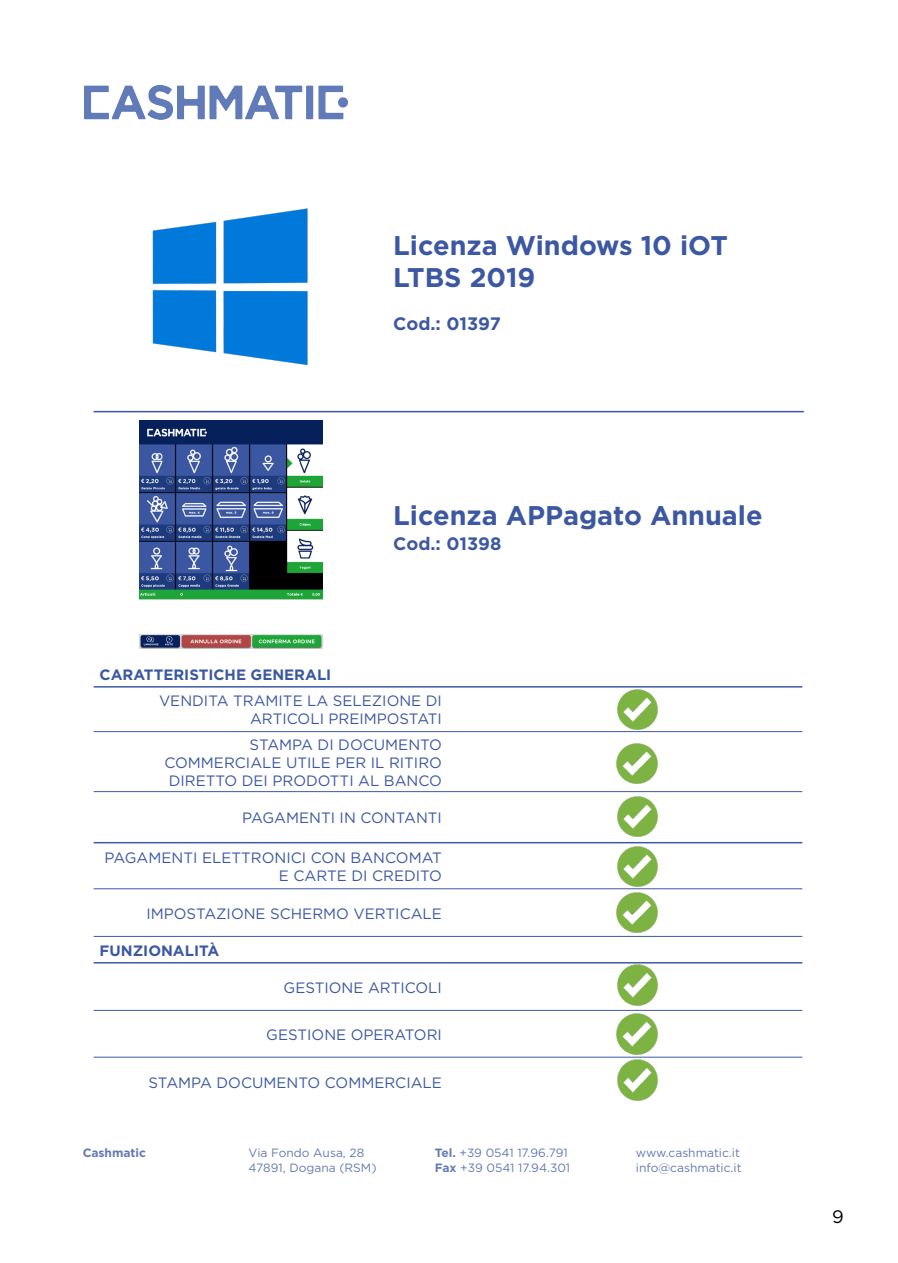
<style>
.page{position:relative;width:898px;height:1263px;background:#fff}
.page>*{position:absolute;margin:0;border:0;box-sizing:border-box;transform-origin:0 0}
.t1{font:700 27px/32.4px "Gotham";color:#3d58a2}
.t2{font:700 18px "Gotham";letter-spacing:-.005em;color:#3d58a2}
.t3{font:18px "Gotham";color:#000}
.t4{font:15px/18px "Gotham";color:#3d58a2;text-align:right}
.t5{font:700 15px "Gotham";color:#3d58a2}
.t6{font:12px/14.4px "Gotham";color:#3d58a2}
.t7{font:700 12px "Gotham";color:#3d58a2}
.s1{font-weight:700}
</style>
<div class="page">
<img style="left:84px;top:85px;width:263px;height:34px">
<img style="left:152px;top:208px;width:156px;height:158px">
<img style="left:139px;top:420px;width:183px;height:228px">
<hr style="left:94px;top:686px;width:354px;height:1px;background:#3b5aa6">
<hr style="left:448px;top:686px;width:354px;height:1px;background:#3b5aa6">
<hr style="left:94px;top:842px;width:354px;height:1px;background:#3b5aa6">
<hr style="left:448px;top:842px;width:354px;height:1px;background:#3b5aa6">
<hr style="left:94px;top:962px;width:354px;height:1px;background:#3b5aa6">
<hr style="left:448px;top:962px;width:354px;height:1px;background:#3b5aa6">
<hr style="left:94px;top:731px;width:354px;height:1px;background:#3b5aa6">
<hr style="left:448px;top:731px;width:354px;height:1px;background:#3b5aa6">
<hr style="left:94px;top:791px;width:354px;height:1px;background:#3b5aa6">
<hr style="left:448px;top:791px;width:354px;height:1px;background:#3b5aa6">
<hr style="left:94px;top:888px;width:354px;height:1px;background:#3b5aa6">
<hr style="left:448px;top:888px;width:354px;height:1px;background:#3b5aa6">
<hr style="left:94px;top:936px;width:354px;height:1px;background:#3b5aa6">
<hr style="left:448px;top:936px;width:354px;height:1px;background:#3b5aa6">
<hr style="left:94px;top:1010px;width:354px;height:1px;background:#3b5aa6">
<hr style="left:448px;top:1010px;width:354px;height:1px;background:#3b5aa6">
<hr style="left:94px;top:1057px;width:354px;height:1px;background:#3b5aa6">
<hr style="left:448px;top:1057px;width:354px;height:1px;background:#3b5aa6">
<img style="left:617px;top:796px;width:41px;height:41px">
<img style="left:616px;top:743px;width:42px;height:41px">
<img style="left:617px;top:689px;width:41px;height:41px">
<img style="left:617px;top:846px;width:41px;height:41px">
<img style="left:616px;top:892px;width:42px;height:41px">
<img style="left:617px;top:964px;width:41px;height:42px">
<img style="left:616px;top:1013px;width:42px;height:42px">
<hr style="left:94px;top:411px;width:709px;height:1px;background:#3d58a2">
<img style="left:617px;top:1059px;width:41px;height:42px">
<h1 class="t1" style="left:393px;top:229px;width:336px">Licenza Windows 10 iOT<br>LTBS 2019</h1>
<p class="t2" style="left:393px;top:312px;width:109px">Cod.: 01397</p>
<h1 class="t1" style="left:393px;top:499px;width:371px">Licenza APPagato Annuale</h1>
<p class="t2" style="left:393px;top:532px;width:110px">Cod.: 01398</p>
<p class="t5" style="left:100px;top:664px;width:233px">CARATTERISTICHE GENERALI</p>
<p class="t4" style="left:159px;top:691px;width:284px">VENDITA TRAMITE LA SELEZIONE DI<br>ARTICOLI PREIMPOSTATI</p>
<p class="t4" style="left:164px;top:735px;width:279px;text-align:justify;text-indent:85px">STAMPA DI DOCUMENTO COMMERCIALE UTILE PER IL RITIRO DIRETTO DEI PRODOTTI AL BANCO</p>
<p class="t4" style="left:242px;top:808px;width:201px">PAGAMENTI IN CONTANTI</p>
<p class="t4" style="left:105px;top:848px;width:339px">PAGAMENTI ELETTRONICI CON BANCOMAT<br>E CARTE DI CREDITO</p>
<p class="t4" style="left:146px;top:904px;width:297px">IMPOSTAZIONE SCHERMO VERTICALE</p>
<p class="t5" style="left:100px;top:940px;width:121px">FUNZIONALITÀ</p>
<p class="t4" style="left:283px;top:978px;width:160px">GESTIONE ARTICOLI</p>
<p class="t4" style="left:266px;top:1025px;width:177px">GESTIONE OPERATORI</p>
<p class="t4" style="left:148px;top:1073px;width:295px">STAMPA DOCUMENTO COMMERCIALE</p>
<p class="t7" style="left:83px;top:1145px;width:65px">Cashmatic</p>
<p class="t6" style="left:248px;top:1146px;width:129px">Via Fondo Ausa, 28<br>47891, Dogana (RSM)</p>
<p class="t6" style="left:435px;top:1146px;width:137px"><span class="s1">Tel.</span> +39 0541 17.96.791<br><span class="s1">Fax</span> +39 0541 17.94.301</p>
<p class="t6" style="left:635px;top:1146px;width:107px">www.cashmatic.it info@cashmatic.it</p>
<p class="t3" style="left:832px;top:1205px;width:13px">9</p>
</div>
